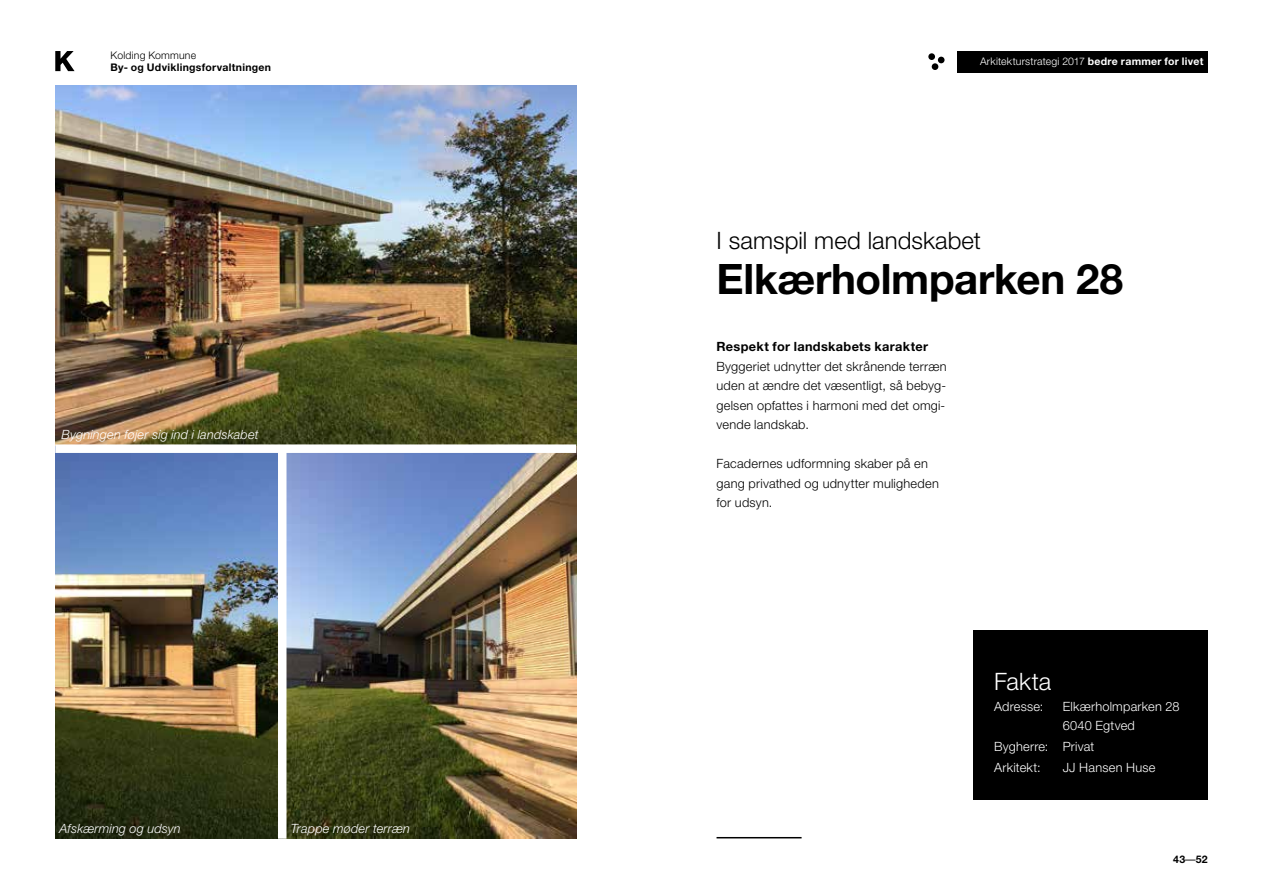
<style>
.page{position:relative;width:1263px;height:893px;background:#fff}
.page>*{position:absolute;margin:0;border:0;box-sizing:border-box;transform-origin:0 0}
.t1{font:700 42px "Helvetica Neue LT Std";letter-spacing:-.01em;color:#000}
.t2{font:300 24px "Helvetica Neue LT Std";letter-spacing:.005em;color:#000}
.t3{font:300 24px "Helvetica Neue LT Std";color:#fff}
.t4{font:300 12.75px/19.5px "Helvetica Neue LT Std";letter-spacing:.02em;color:#000;text-align:justify}
.t5{font:300 12.75px/19.5px "Helvetica Neue LT Std";letter-spacing:.02em;color:#fff}
.t6{font:italic 300 12.75px "Helvetica Neue LT Std";letter-spacing:.01em;color:#fff}
.t7{font:700 12.75px "Helvetica Neue LT Std";letter-spacing:.025em;color:#000}
.t8{font:300 10.5px "Helvetica Neue LT Std";letter-spacing:.015em;color:#fff}
.t9{font:700 10.5px "Helvetica Neue LT Std";letter-spacing:.025em;color:#000}
.t10{font:300 10.5px "Helvetica Neue LT Std";letter-spacing:.02em;color:#000}
.s1{font-weight:700}
.s2{font-weight:400}
</style>
<div class="page">
<img style="left:55px;top:85px;width:521px;height:753px">
<div style="left:55px;top:444px;width:521px;height:9px;background:#fff"></div>
<div style="left:278px;top:449px;width:8px;height:390px;background:#fff"></div>
<svg style="left:928px;top:53px;width:16px;height:17px"></svg>
<hr style="left:716px;top:837px;width:85px;height:1px;background:#000">
<div style="left:973px;top:630px;width:235px;height:170px;background:#000"></div>
<svg style="left:55px;top:51px;width:20px;height:20px"></svg>
<div style="left:958px;top:51px;width:250px;height:21px;background:#000"></div>
<p class="t10" style="left:111px;top:48px;width:87px">Kolding Kommune</p>
<p class="t9" style="left:111px;top:61px;width:162px">By- og Udviklingsforvaltningen</p>
<p class="t6" style="left:62px;top:427px;width:198px">Bygningen føjer sig ind i landskabet</p>
<p class="t6" style="left:60px;top:821px;width:123px">Afskærming og udsyn</p>
<p class="t6" style="left:291px;top:821px;width:121px">Trappe møder terræn</p>
<p class="t8" style="left:980px;top:55px;width:225px">Arkitekturstrategi 2017 <span class="s1">bedre rammer for livet</span></p>
<h2 class="t2" style="left:716px;top:225px;width:266px">I samspil med landskabet</h2>
<h1 class="t1" style="left:716px;top:253px;width:408px">Elkærholmparken 28</h1>
<p class="t7" style="left:716px;top:339px;width:213px">Respekt for landskabets karakter</p>
<p class="t4" style="left:716px;top:356px;width:232px">Byggeriet udnytter det skrånende terræn uden at ændre det væsentligt, så bebyg&shy;gelsen opfattes i harmoni med det omgi&shy;vende landskab.</p>
<p class="t4" style="left:716px;top:454px;width:224px;text-align:left">Facadernes udformning skaber på en gang privathed og udnytter muligheden for udsyn.</p>
<h2 class="t3" style="left:994px;top:666px;width:59px">Fakta</h2>
<p class="t5" style="left:994px;top:696px;width:51px">Adresse:</p>
<p class="t5" style="left:1063px;top:696px;width:118px">Elkærholmparken 28<br>6040 Egtved</p>
<p class="t5" style="left:994px;top:736px;width:102px;line-height:21.1px">Bygherre: Privat<br>Arkitekt:</p>
<p class="t5" style="left:1063px;top:758px;width:94px">JJ Hansen Huse</p>
<p class="t9" style="left:1173px;top:853px;width:36px">43<span class="s2">–</span>52</p>
</div>
